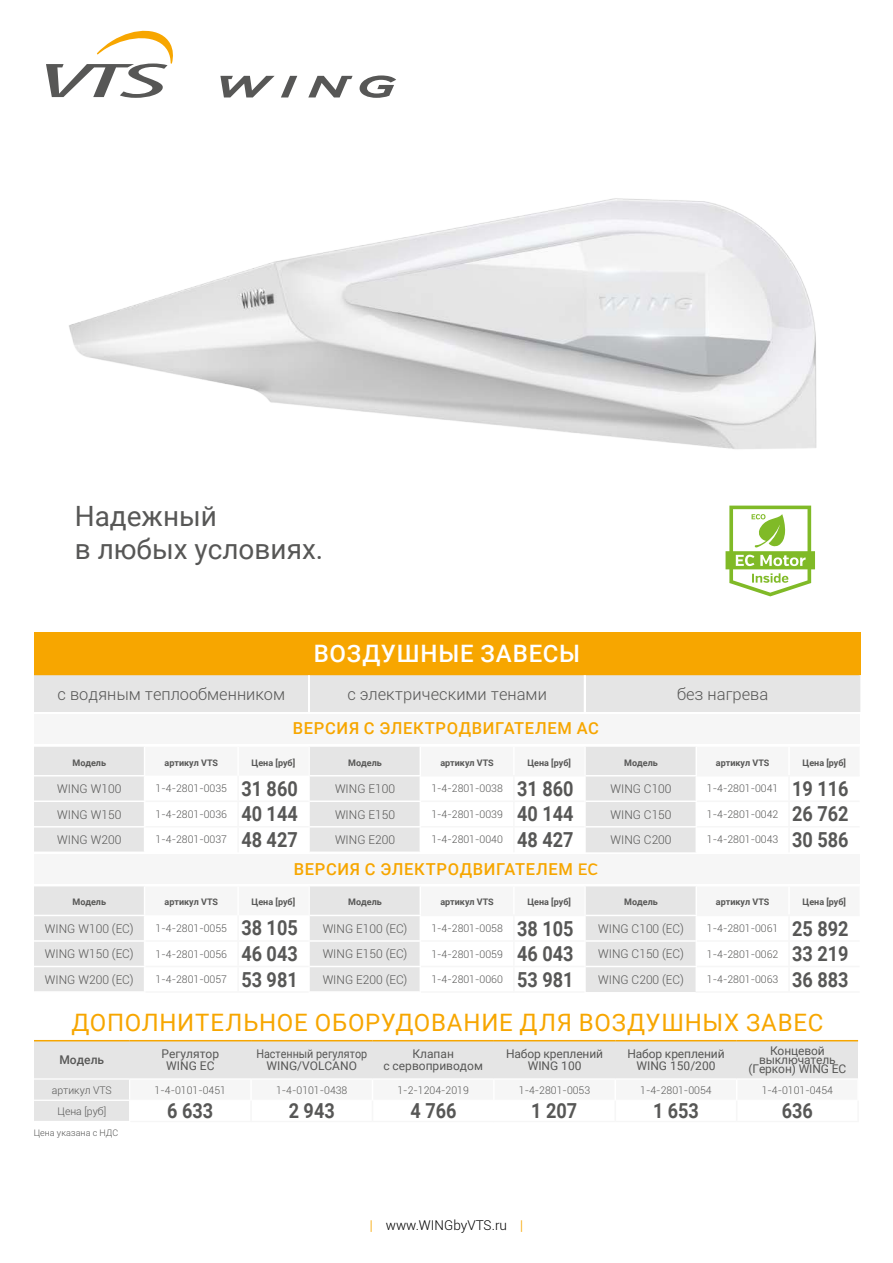
<style>
.page{position:relative;width:893px;height:1263px;background:#fff}
.page>*{position:absolute;margin:0;border:0;box-sizing:border-box;transform-origin:0 0}
.t1{font:27.9px/33.6px "Roboto";color:#575756}
.t2{font:24px "Roboto";letter-spacing:.03em;color:#f7a600}
.t3{font:500 24px "Roboto";letter-spacing:.035em;color:#fff}
.t4{font:700 20.7px "Roboto";color:#575756;scale:.87 1}
.t5{font:300 16.5px "Roboto";color:#575756}
.t6{font:500 16.5px "Roboto";letter-spacing:.04em;color:#f7a600}
.t7{font:300 13.5px "Roboto";color:#000}
.t8{font:300 12px "Roboto";color:#575756}
.t9{font:12px/12px "Roboto";color:#575756;text-align:center}
.t10{font:12px/12px "Roboto";color:#575756;text-align:center;scale:.9 1}
.t11{font:500 12px "Roboto";color:#575756}
.t12{font:300 10.5px "Roboto";color:#575756}
.t13{font:700 9px "Roboto";color:#575756}
.t14{font:300 9px "Roboto";color:#575756}
.s1{font-weight:700;font-size:20.7px}
.s2{font-family:"Verb"}
.s3{color:#f7a600}
</style>
<div class="page">
<svg style="left:725px;top:506px;width:90px;height:90px"></svg>
<svg style="left:46px;top:30px;width:127px;height:68px"></svg>
<svg style="left:359px;top:75px;width:37px;height:23px"></svg>
<svg style="left:220px;top:76px;width:55px;height:21px"></svg>
<svg style="left:308px;top:76px;width:45px;height:21px"></svg>
<svg style="left:281px;top:76px;width:16px;height:21px"></svg>
<img style="left:69px;top:198px;width:748px;height:251px">
<div style="left:34px;top:674px;width:275px;height:39px;background:#e5e5e5"></div>
<hr style="left:34px;top:712px;width:275px;height:1px;background:#fff">
<hr style="left:308px;top:675px;width:1px;height:37px;background:#fff">
<div style="left:310px;top:674px;width:274px;height:39px;background:#e5e5e5"></div>
<hr style="left:310px;top:712px;width:275px;height:1px;background:#fff">
<div style="left:586px;top:674px;width:274px;height:39px;background:#e5e5e5"></div>
<hr style="left:586px;top:712px;width:274px;height:1px;background:#fff">
<div style="left:34px;top:632px;width:826px;height:43px;background:#f7a600"></div>
<svg style="left:34px;top:747px;width:662px;height:105px"></svg>
<div style="left:34px;top:714px;width:826px;height:30px;background:#f6f6f6"></div>
<hr style="left:145px;top:991px;width:93px;height:2px;background:#f6f6f6">
<hr style="left:238px;top:991px;width:71px;height:2px;background:#f6f6f6">
<hr style="left:421px;top:991px;width:93px;height:2px;background:#f6f6f6">
<hr style="left:514px;top:991px;width:70px;height:2px;background:#f6f6f6">
<hr style="left:696px;top:991px;width:93px;height:2px;background:#f6f6f6">
<hr style="left:789px;top:991px;width:71px;height:2px;background:#f6f6f6">
<svg style="left:34px;top:886px;width:662px;height:106px"></svg>
<div style="left:34px;top:854px;width:826px;height:30px;background:#f6f6f6"></div>
<hr style="left:130px;top:1121px;width:121px;height:1px;background:#f6f6f6">
<hr style="left:251px;top:1121px;width:121px;height:1px;background:#f6f6f6">
<hr style="left:372px;top:1121px;width:122px;height:1px;background:#f6f6f6">
<hr style="left:494px;top:1121px;width:121px;height:1px;background:#f6f6f6">
<hr style="left:615px;top:1121px;width:122px;height:1px;background:#f6f6f6">
<hr style="left:737px;top:1121px;width:122px;height:1px;background:#f6f6f6">
<hr style="left:34px;top:1040px;width:96px;height:1px;background:#f7a600">
<hr style="left:130px;top:1040px;width:121px;height:1px;background:#f7a600">
<hr style="left:251px;top:1040px;width:121px;height:1px;background:#f7a600">
<hr style="left:372px;top:1040px;width:122px;height:1px;background:#f7a600">
<hr style="left:494px;top:1040px;width:121px;height:1px;background:#f7a600">
<hr style="left:615px;top:1040px;width:122px;height:1px;background:#f7a600">
<hr style="left:737px;top:1040px;width:121px;height:1px;background:#f7a600">
<svg style="left:34px;top:1041px;width:824px;height:80px"></svg>
<hr style="left:857px;top:1100px;width:2px;height:21px;background:#f6f6f6">
<h1 class="t1" style="left:75px;top:498px;width:250px">Надежный<br>в любых условиях.</h1>
<h2 class="t3" style="left:314px;top:637px;width:268px">ВОЗДУШНЫЕ ЗАВЕСЫ</h2>
<h3 class="t5" style="left:58px;top:682px;width:229px">c водяным теплообменником</h3>
<h3 class="t5" style="left:347px;top:682px;width:201px">c электрическими тенами</h3>
<h3 class="t5" style="left:677px;top:682px;width:93px">без нагрева</h3>
<h3 class="t6" style="left:293px;top:717px;width:307px">ВЕРСИЯ С ЭЛЕКТРОДВИГАТЕЛЕМ AC</h3>
<p class="t13" style="left:72px;top:756px;width:35px">Модель</p>
<p class="t13" style="left:165px;top:756px;width:55px">артикул VTS</p>
<p class="t13" style="left:252px;top:756px;width:45px">Цена [руб]</p>
<p class="t8" style="left:57px;top:780px;width:66px">WING W100</p>
<p class="t12" style="left:156px;top:781px;width:144px">1-4-2801-0035 <span class="s1">31 860</span></p>
<p class="t8" style="left:57px;top:806px;width:66px">WING W150</p>
<p class="t12" style="left:156px;top:807px;width:144px">1-4-2801-0036 <span class="s1">40 144</span></p>
<p class="t8" style="left:57px;top:831px;width:66px">WING W200</p>
<p class="t12" style="left:156px;top:832px;width:144px">1-4-2801-0037 <span class="s1">48 427</span></p>
<p class="t13" style="left:348px;top:756px;width:35px">Модель</p>
<p class="t13" style="left:440px;top:756px;width:55px">артикул VTS</p>
<p class="t13" style="left:527px;top:756px;width:45px">Цена [руб]</p>
<p class="t8" style="left:335px;top:780px;width:62px">WING E100</p>
<p class="t12" style="left:431px;top:781px;width:144px">1-4-2801-0038 <span class="s1">31 860</span></p>
<p class="t8" style="left:335px;top:806px;width:62px">WING E150</p>
<p class="t12" style="left:431px;top:807px;width:144px">1-4-2801-0039 <span class="s1">40 144</span></p>
<p class="t8" style="left:335px;top:831px;width:62px">WING E200</p>
<p class="t12" style="left:431px;top:832px;width:144px">1-4-2801-0040 <span class="s1">48 427</span></p>
<h3 class="t6" style="left:294px;top:857px;width:306px">ВЕРСИЯ С ЭЛЕКТРОДВИГАТЕЛЕМ <span class="s2">EC</span></h3>
<p class="t13" style="left:624px;top:756px;width:35px">Модель</p>
<p class="t13" style="left:716px;top:756px;width:55px">артикул VTS</p>
<p class="t13" style="left:802px;top:756px;width:45px">Цена [руб]</p>
<p class="t8" style="left:610px;top:780px;width:63px">WING C100</p>
<p class="t12" style="left:707px;top:781px;width:143px">1-4-2801-0041 <span class="s1">19 116</span></p>
<p class="t8" style="left:610px;top:806px;width:63px">WING C150</p>
<p class="t12" style="left:707px;top:807px;width:143px">1-4-2801-0042 <span class="s1">26 762</span></p>
<p class="t8" style="left:610px;top:831px;width:63px">WING C200</p>
<p class="t12" style="left:707px;top:832px;width:143px">1-4-2801-0043 <span class="s1">30 586</span></p>
<p class="t13" style="left:72px;top:896px;width:35px">Модель</p>
<p class="t13" style="left:165px;top:896px;width:55px">артикул VTS</p>
<p class="t13" style="left:252px;top:896px;width:45px">Цена [руб]</p>
<p class="t8" style="left:45px;top:920px;width:90px">WING W100 (EC)</p>
<p class="t12" style="left:156px;top:921px;width:144px">1-4-2801-0055 <span class="s1">38 105</span></p>
<p class="t8" style="left:45px;top:946px;width:90px">WING W150 (EC)</p>
<p class="t12" style="left:156px;top:947px;width:144px">1-4-2801-0056 <span class="s1">46 043</span></p>
<p class="t8" style="left:45px;top:971px;width:90px">WING W200 (EC)</p>
<p class="t12" style="left:156px;top:972px;width:144px">1-4-2801-0057 <span class="s1">53 981</span></p>
<p class="t13" style="left:348px;top:896px;width:35px">Модель</p>
<p class="t13" style="left:440px;top:896px;width:55px">артикул VTS</p>
<p class="t13" style="left:527px;top:896px;width:45px">Цена [руб]</p>
<p class="t8" style="left:323px;top:920px;width:86px">WING E100 (EC)</p>
<p class="t12" style="left:431px;top:921px;width:144px">1-4-2801-0058 <span class="s1">38 105</span></p>
<p class="t8" style="left:323px;top:946px;width:86px">WING E150 (EC)</p>
<p class="t12" style="left:431px;top:947px;width:144px">1-4-2801-0059 <span class="s1">46 043</span></p>
<p class="t8" style="left:323px;top:971px;width:86px">WING E200 (EC)</p>
<p class="t12" style="left:431px;top:972px;width:144px">1-4-2801-0060 <span class="s1">53 981</span></p>
<p class="t13" style="left:624px;top:896px;width:35px">Модель</p>
<p class="t13" style="left:716px;top:896px;width:55px">артикул VTS</p>
<p class="t13" style="left:802px;top:896px;width:45px">Цена [руб]</p>
<p class="t8" style="left:598px;top:920px;width:87px">WING C100 (EC)</p>
<p class="t12" style="left:707px;top:921px;width:143px">1-4-2801-0061 <span class="s1">25 892</span></p>
<p class="t8" style="left:598px;top:946px;width:87px">WING C150 (EC)</p>
<p class="t12" style="left:707px;top:947px;width:143px">1-4-2801-0062 <span class="s1">33 219</span></p>
<p class="t8" style="left:598px;top:971px;width:87px">WING C200 (EC)</p>
<p class="t12" style="left:707px;top:972px;width:143px">1-4-2801-0063 <span class="s1">36 883</span></p>
<h2 class="t2" style="left:71px;top:1005px;width:753px">ДОПОЛНИТЕЛЬНОЕ ОБОРУДОВАНИЕ ДЛЯ ВОЗДУШНЫХ ЗАВЕС</h2>
<p class="t11" style="left:59px;top:1052px;width:46px">Модель</p>
<p class="t9" style="left:162px;top:1047px;width:59px">Pегулятор<br>WING EC</p>
<p class="t10" style="left:256px;top:1047px;width:125px">Настенный регулятор<br>WING/VOLCANO</p>
<p class="t9" style="left:383px;top:1047px;width:101px">Клапан<br>с сервоприводом</p>
<p class="t9" style="left:506px;top:1047px;width:99px">Hабор креплений<br>WING 100</p>
<p class="t9" style="left:627px;top:1047px;width:99px">Hабор креплений<br>WING 150/200</p>
<p class="t9" style="left:748px;top:1046px;width:99px;line-height:9px">Концевой выключатель (Геркон) WING EC</p>
<p class="t12" style="left:52px;top:1082px;width:62px">артикул VTS</p>
<p class="t12" style="left:155px;top:1082px;width:73px">1-4-0101-0451</p>
<p class="t12" style="left:276px;top:1082px;width:73px">1-4-0101-0438</p>
<p class="t12" style="left:397px;top:1082px;width:73px">1-2-1204-2019</p>
<p class="t12" style="left:519px;top:1082px;width:73px">1-4-2801-0053</p>
<p class="t12" style="left:640px;top:1082px;width:73px">1-4-2801-0054</p>
<p class="t12" style="left:762px;top:1082px;width:73px">1-4-0101-0454</p>
<p class="t12" style="left:57px;top:1104px;width:50px">Цена [руб]</p>
<h3 class="t4" style="left:167px;top:1096px;width:54px">6 633</h3>
<h3 class="t4" style="left:289px;top:1096px;width:54px">2 943</h3>
<h3 class="t4" style="left:411px;top:1096px;width:54px">4 766</h3>
<h3 class="t4" style="left:531px;top:1096px;width:54px">1 207</h3>
<h3 class="t4" style="left:653px;top:1096px;width:54px">1 653</h3>
<h3 class="t4" style="left:782px;top:1096px;width:37px">636</h3>
<p class="t14" style="left:34px;top:1127px;width:86px">Цена указана с НДС</p>
<p class="t7" style="left:370px;top:1216px;width:155px"><span class="s3">|</span> www.WINGbyVTS.ru <span class="s3">|</span></p>
</div>
